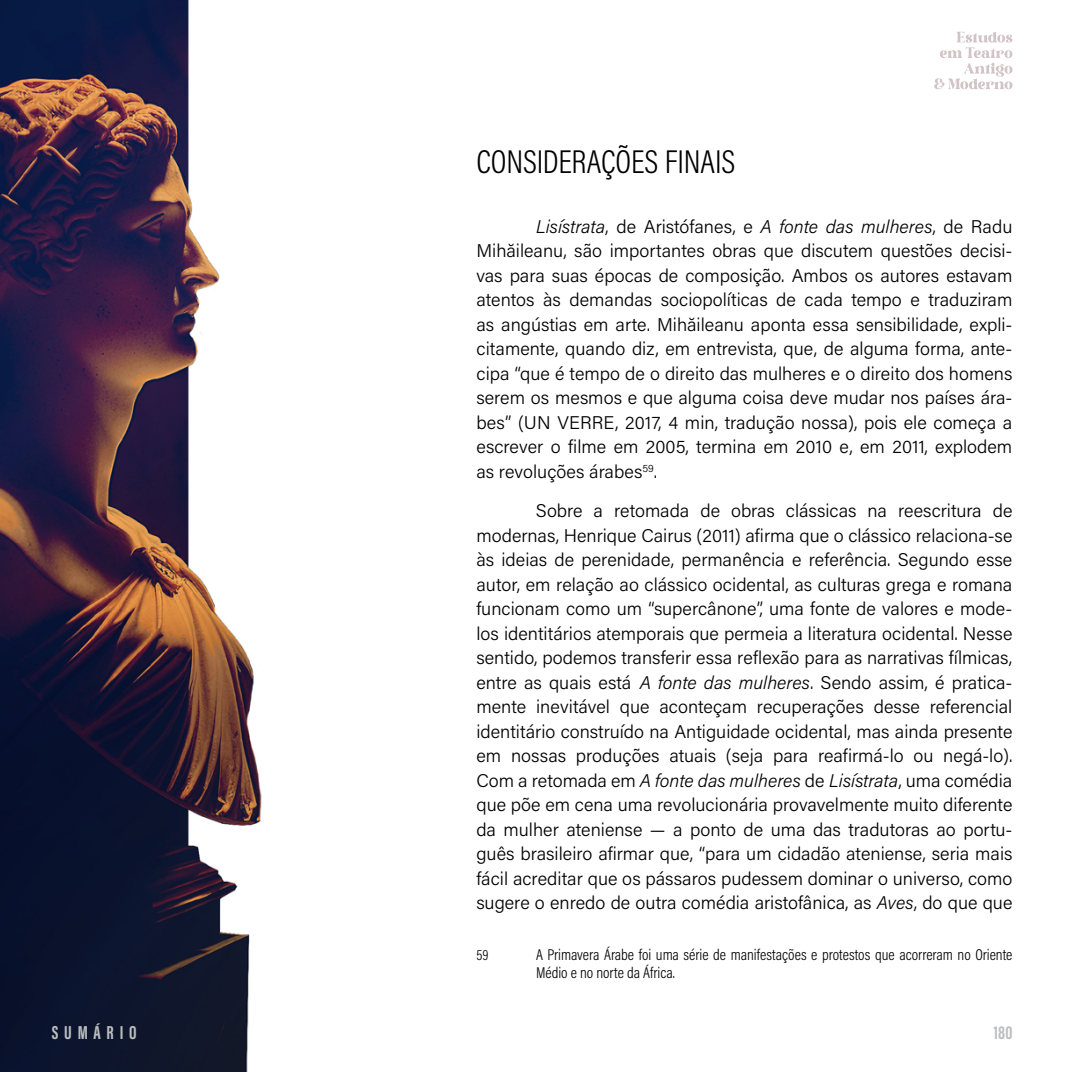
<style>
.page{position:relative;width:1072px;height:1072px;background:#fff}
.page>*{position:absolute;margin:0;border:0;box-sizing:border-box;transform-origin:0 0}
.t1{font:300 33.25px "Acumin Pro Cond";letter-spacing:-.005em;color:#000}
.t2{font:700 19.25px "Acumin Pro Extra Cond";letter-spacing:.3em;color:#bcbec0}
.t3{font:300 18.38px/24.5px "Acumin Pro";color:#000;text-align:justify}
.t4{font:300 15.75px/17.5px "Acumin Pro Cond";color:#000}
.t5{font:300 14.88px "Acumin Pro Cond";color:#000}
.s1{font-style:italic}
</style>
<div class="page">
<img style="left:0;top:0;width:262px;height:1071px">
<svg style="left:934px;top:32px;width:78px;height:57px"></svg>
<h1 class="t1" style="left:476px;top:141px;width:260px">CONSIDERAÇÕES FINAIS</h1>
<p class="t3" style="left:476px;top:213px;width:537px;text-indent:60px"><span class="s1">Lisístrata</span>, de Aristófanes, e <span class="s1">A fonte das mulheres</span>, de Radu Mihăileanu, são importantes obras que discutem questões decisi&shy;vas para suas épocas de composição. Ambos os autores estavam atentos às demandas sociopolíticas de cada tempo e traduziram as angústias em arte. Mihăileanu aponta essa sensibilidade, expli&shy;citamente, quando diz, em entrevista, que, de alguma forma, ante&shy;cipa “que é tempo de o direito das mulheres e o direito dos homens serem os mesmos e que alguma coisa deve mudar nos países ára&shy;bes” (UN VERRE, 2017, 4 min, tradução nossa), pois ele começa a escrever o filme em 2005, termina em 2010 e, em 2011, explodem as revoluções árabes<sup>59</sup>.</p>
<p class="t3" style="left:476px;top:497px;width:537px;text-indent:60px">Sobre a retomada de obras clássicas na reescritura de modernas, Henrique Cairus (2011) afirma que o clássico relaciona-se às ideias de perenidade, permanência e referência. Segundo esse autor, em relação ao clássico ocidental, as culturas grega e romana funcionam como um “supercânone”, uma fonte de valores e mode&shy;los identitários atemporais que permeia a literatura ocidental. Nesse sentido, podemos transferir essa reflexão para as narrativas fílmicas, entre as quais está <span class="s1">A fonte das mulheres</span>. Sendo assim, é pratica&shy;mente inevitável que aconteçam recuperações desse referencial identitário construído na Antiguidade ocidental, mas ainda presente em nossas produções atuais (seja para reafirmá-lo ou negá-lo).<br>Com a retomada em <span class="s1">A fonte das mulheres</span> de <span class="s1">Lisístrata</span>, uma comédia que põe em cena uma revolucionária provavelmente muito diferente da mulher ateniense — a ponto de uma das tradutoras ao portu&shy;guês brasileiro afirmar que, “para um cidadão ateniense, seria mais fácil acreditar que os pássaros pudessem dominar o universo, como sugere o enredo de outra comédia aristofânica, as <span class="s1">Aves</span>, do que que</p>
<p class="t5" style="left:476px;top:945px;width:14px">59</p>
<p class="t4" style="left:536px;top:945px;width:478px">A Primavera Árabe foi uma série de manifestações e protestos que acorreram no Oriente<br>Médio e no norte da África.</p>
<p class="t2" style="left:52px;top:1020px;width:86px">SUMÁRIO</p>
<p class="t2" style="left:993px;top:1020px;width:20px">180</p>
</div>
